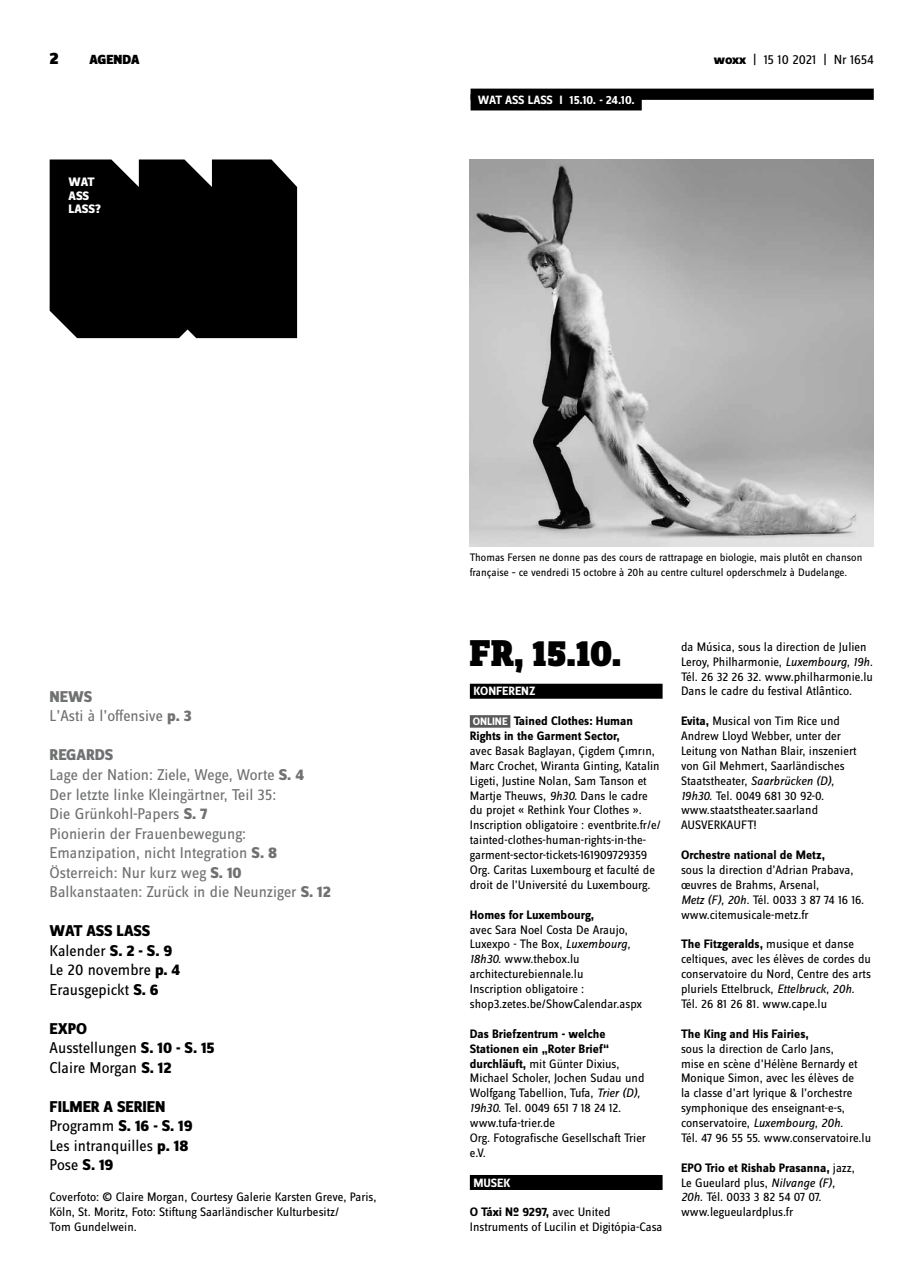
<style>
.page{position:relative;width:922px;height:1276px;background:#fff}
.page>*{position:absolute;margin:0;border:0;box-sizing:border-box;transform-origin:0 0}
.t1{font:900 38.75px "Zine Slab Dis";color:#000}
.t2{font:900 17.5px "Zine Sans Dis";color:#000}
.t3{font:16.25px/19.5px "Zine Sans Dis";color:#707172}
.t4{font:16.25px/19.5px "Zine Sans Dis";color:#000}
.t5{font:800 16.25px/19.5px "Zine Sans Dis";color:#000}
.t6{font:13.75px "Zine Sans Dis";letter-spacing:-.01em;color:#000}
.t7{font:900 13.75px "Zine Sans Dis";color:#000}
.t8{font:12.75px/14.9px "Zine Sans Dis";color:#000}
.t9{font:700 12.75px/14.9px "Zine Sans Dis";color:#000}
.t10{font:800 12.75px/13.8px "Zine Sans Dis";letter-spacing:-.01em;color:#fff}
.t11{font:700 12.5px "Zine Sans Dis";letter-spacing:-.01em;color:#fff}
.t12{font:11.25px/14.9px "Zine Sans Dis";color:#000}
.s1{font-weight:800}
.s2{font-weight:400}
.s3{font-size:11.25px;color:#fff}
.s4{font-style:italic}
.s5{font-weight:700}
</style>
<div class="page">
<div style="left:469px;top:684px;width:193px;height:15px;background:#000"></div>
<div style="left:469px;top:715px;width:41px;height:12px;background:#58585a"></div>
<div style="left:469px;top:1175px;width:193px;height:15px;background:#000"></div>
<div style="left:50px;top:159px;width:247px;height:179px;background:#000"></div>
<div style="left:470px;top:89px;width:403px;height:11px;background:#000"></div>
<div style="left:470px;top:94px;width:171px;height:16px;background:#000"></div>
<img style="left:469px;top:159px;width:403px;height:387px">
<h2 class="t2" style="left:50px;top:49px;width:11px">2</h2>
<p class="t7" style="left:89px;top:52px;width:52px">AGENDA</p>
<p class="t6" style="left:713px;top:53px;width:161px"><span class="s1">woxx</span> | 15 10 2021 | Nr 1654</p>
<p class="t10" style="left:69px;top:175px;width:34px">WAT<br>ASS<br>LASS?</p>
<p class="t11" style="left:477px;top:93px;width:158px">WAT ASS LASS I 15.10. - 24.10.</p>
<p class="t3" style="left:50px;top:687px;width:144px"><span class="s1">NEWS<br></span>L’Asti à l’offensive <span class="s1">p. 3</span></p>
<p class="t3" style="left:50px;top:746px;width:282px"><span class="s1">REGARDS<br></span>Lage der Nation: Ziele, Wege, Worte <span class="s1">S. 4<br></span>Der letzte linke Kleingärtner, Teil 35:<br>Die Grünkohl-Papers <span class="s1">S. 7<br></span>Pionierin der Frauenbewegung:<br>Emanzipation, nicht Integration <span class="s1">S. 8<br></span>Österreich: Nur kurz weg <span class="s1">S. 10<br></span>Balkanstaaten: Zurück in die Neunziger <span class="s1">S. 12</span></p>
<p class="t4" style="left:50px;top:921px;width:132px"><span class="s1">WAT ASS LASS<br></span>Kalender <span class="s1">S. 2 - S. 9<br></span>Le 20 novembre <span class="s1">p. 4<br></span>Erausgepickt <span class="s1">S. 6</span></p>
<p class="t4" style="left:50px;top:1019px;width:166px"><span class="s1">EXPO<br></span>Ausstellungen <span class="s1">S. 10 - S. 15<br></span>Claire Morgan <span class="s1">S. 12</span></p>
<p class="t5" style="left:50px;top:1097px;width:144px">FILMER A SERIEN<br><span class="s2">Programm</span> S. 16 - S. 19<br><span class="s2">Les intranquilles</span> p. 18<br><span class="s2">Pose</span> S. 19</p>
<p class="t8" style="left:50px;top:1189px;width:328px;line-height:15.2px">Coverfoto: © Claire Morgan, Courtesy Galerie Karsten Greve, Paris,<br>Köln, St. Moritz, Foto: Stiftung Saarländischer Kulturbesitz/<br>Tom Gundelwein.</p>
<p class="t12" style="left:469px;top:550px;width:394px">Thomas Fersen ne donne pas des cours de rattrapage en biologie, mais plutôt en chanson française – ce vendredi 15 octobre à 20h au centre culturel opderschmelz à Dudelange.</p>
<h1 class="t1" style="left:469px;top:632px;width:153px">Fr, 15.10.</h1>
<p class="t11" style="left:473px;top:685px;width:64px">konferenz</p>
<p class="t9" style="left:469px;top:714px;width:165px"><span class="s3">ONLINE</span> Tained Clothes: Human<br>Rights in the Garment Sector,</p>
<p class="t8" style="left:469px;top:744px;width:192px">avec Basak Baglayan, Çigdem Çımrın, Marc Crochet, Wiranta Ginting, Katalin Ligeti, Justine Nolan, Sam Tanson et Martje Theuws, <span class="s4">9h30.</span> Dans le cadre du projet « Rethink Your Clothes ».<br>Inscription obligatoire : eventbrite.fr/e/ tainted-clothes-human-rights-in-the&shy;garment-sector-tickets-161909729359<br>Org. Caritas Luxembourg et faculté de droit de l’Université du Luxembourg.</p>
<p class="t9" style="left:469px;top:907px;width:126px">Homes for Luxembourg,</p>
<p class="t8" style="left:469px;top:922px;width:174px">avec Sara Noel Costa De Araujo,<br>Luxexpo - The Box, <span class="s4">Luxembourg,<br>18h30.</span> www.thebox.lu architecturebiennale.lu<br>Inscription obligatoire : shop3.zetes.be/ShowCalendar.aspx</p>
<p class="t8" style="left:469px;top:1026px;width:178px"><span class="s5">Das Briefzentrum - welche<br>Stationen ein „Roter Brief“ durchläuft,</span> mit Günter Dixius,<br>Michael Scholer, Jochen Sudau und<br>Wolfgang Tabellion, Tufa, <span class="s4">Trier (D),<br>19h30.</span> Tel. 0049 651 7 18 24 12. www.tufa-trier.de<br>Org. Fotografische Gesellschaft Trier e.V.</p>
<p class="t11" style="left:473px;top:1176px;width:39px">musek</p>
<p class="t8" style="left:469px;top:1205px;width:194px"><span class="s5">O Táxi Nº 9297,</span> avec United<br>Instruments of Lucilin et Digitópia-Casa</p>
<p class="t8" style="left:680px;top:639px;width:193px">da Música, sous la direction de Julien Leroy, Philharmonie, <span class="s4">Luxembourg, 19h.<br></span>Tél. 26 32 26 32. www.philharmonie.lu Dans le cadre du festival Atlântico.</p>
<p class="t8" style="left:680px;top:714px;width:177px"><span class="s5">Evita,</span> Musical von Tim Rice und<br>Andrew Lloyd Webber, unter der<br>Leitung von Nathan Blair, inszeniert von Gil Mehmert, Saarländisches<br>Staatstheater, <span class="s4">Saarbrücken (D),<br>19h30.</span> Tel. 0049 681 30 92-0. www.staatstheater.saarland<br>AUSVERKAUFT!</p>
<p class="t9" style="left:680px;top:848px;width:145px">Orchestre national de Metz,</p>
<p class="t8" style="left:680px;top:863px;width:184px">sous la direction d’Adrian Prabava, œuvres de Brahms, Arsenal,<br><span class="s4">Metz (F), 20h.</span> Tél. 0033 3 87 74 16 16. www.citemusicale-metz.fr</p>
<p class="t8" style="left:680px;top:937px;width:191px"><span class="s5">The Fitzgeralds,</span> musique et danse celtiques, avec les élèves de cordes du conservatoire du Nord, Centre des arts pluriels Ettelbruck, <span class="s4">Ettelbruck, 20h.<br></span>Tél. 26 81 26 81. www.cape.lu</p>
<p class="t9" style="left:680px;top:1026px;width:129px">The King and His Fairies,</p>
<p class="t8" style="left:680px;top:1041px;width:192px">sous la direction de Carlo Jans,<br>mise en scène d’Hélène Bernardy et Monique Simon, avec les élèves de<br>la classe d’art lyrique &amp; l’orchestre symphonique des enseignant-e-s, conservatoire, <span class="s4">Luxembourg, 20h.<br></span>Tél. 47 96 55 55. www.conservatoire.lu</p>
<p class="t8" style="left:680px;top:1160px;width:175px"><span class="s5">EPO Trio et Rishab Prasanna,</span> jazz,<br>Le Gueulard plus, <span class="s4">Nilvange (F),<br>20h.</span> Tél. 0033 3 82 54 07 07. www.legueulardplus.fr</p>
</div>
